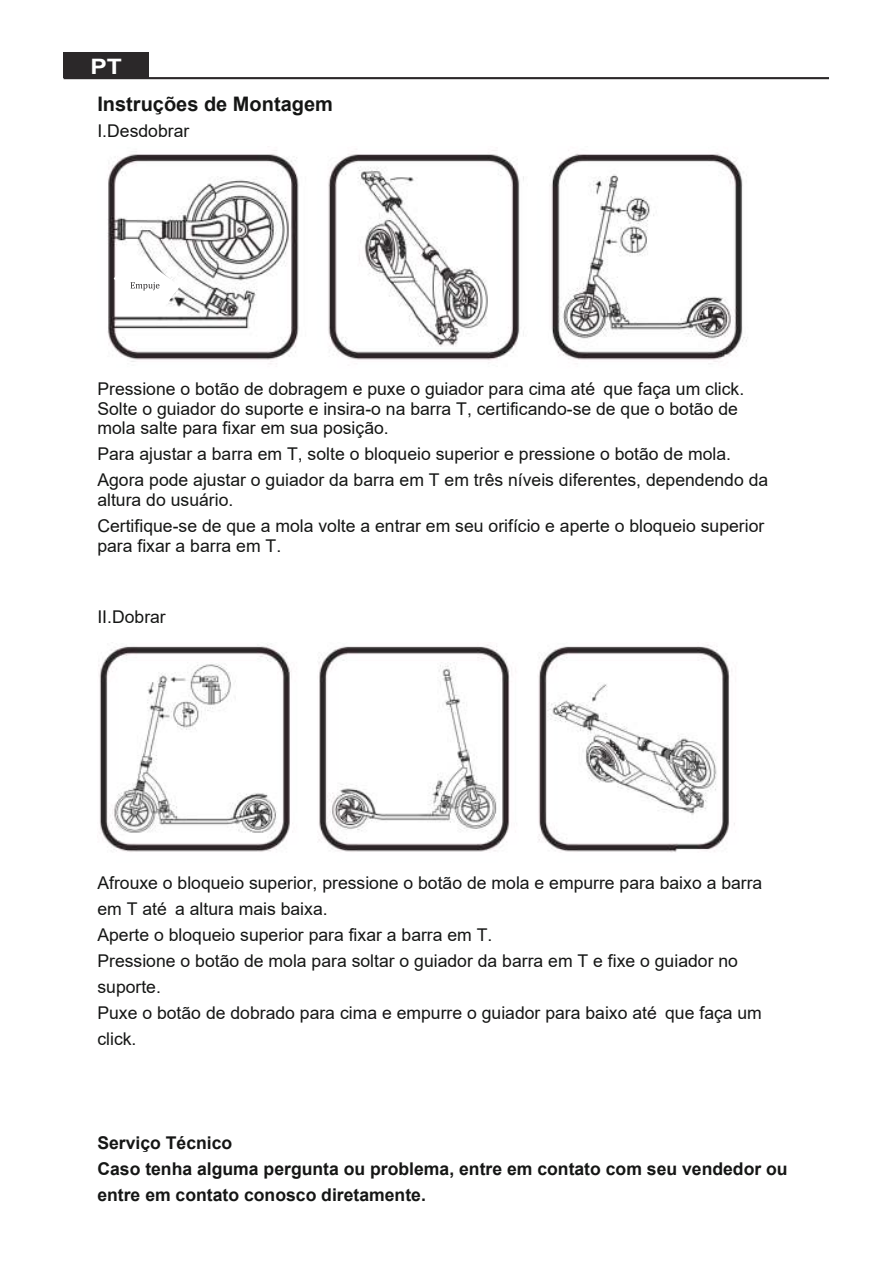
<style>
.page{position:relative;width:893px;height:1263px;background:#fff}
.page>*{position:absolute;margin:0;border:0;box-sizing:border-box;transform-origin:0 0}
.t1{font:700 21.3px "Arial";color:#fff;scale:1.16 1}
.t2{font:700 19.95px "Arial";color:#151615}
.t3{font:17.55px/26px "Arial";color:#151615}
.t4{font:700 17.55px/26px "Arial";color:#151615}
</style>
<div class="page">
<hr style="left:64px;top:77px;width:765px;height:2px;background:#2b2829">
<div style="left:64px;top:53px;width:85px;height:25px;background:#2b2829"></div>
<img style="left:107px;top:150px;width:641px;height:214px">
<img style="left:98px;top:643px;width:637px;height:210px">
<svg style="left:114px;top:252px;width:66px;height:61px"></svg>
<p class="t1" style="left:90px;top:58px;width:29px">PT</p>
<p class="t2" style="left:97px;top:96px;width:237px">Instruções de Montagem</p>
<p class="t3" style="left:97px;top:120px;width:93px">I.Desdobrar</p>
<p class="t3" style="left:97px;top:381px;width:648px;line-height:19.6px">Pressione o botão de dobragem e puxe o guiador para cima até que faça um click.<br>Solte o guiador do suporte e insira-o na barra T, certificando-se de que o botão de mola salte para fixar em sua posição.</p>
<p class="t3" style="left:97px;top:443px;width:672px">Para ajustar a barra em T, solte o bloqueio superior e pressione o botão de mola.<br>Agora pode ajustar o guiador da barra em T em três níveis diferentes, dependendo da</p>
<p class="t3" style="left:97px;top:488px;width:668px">altura do usuário.<br>Certifique-se de que a mola volte a entrar em seu orifício e aperte o bloqueio superior</p>
<p class="t3" style="left:97px;top:534px;width:185px">para fixar a barra em T.</p>
<p class="t3" style="left:97px;top:606px;width:70px">II.Dobrar</p>
<p class="t3" style="left:97px;top:871px;width:666px">Afrouxe o bloqueio superior, pressione o botão de mola e empurre para baixo a barra em T até a altura mais baixa.<br>Aperte o bloqueio superior para fixar a barra em T.<br>Pressione o botão de mola para soltar o guiador da barra em T e fixe o guiador no suporte.<br>Puxe o botão de dobrado para cima e empurre o guiador para baixo até que faça um click.</p>
<p class="t4" style="left:97px;top:1131px;width:692px">Serviço Técnico<br>Caso tenha alguma pergunta ou problema, entre em contato com seu vendedor ou entre em contato conosco diretamente.</p>
</div>
